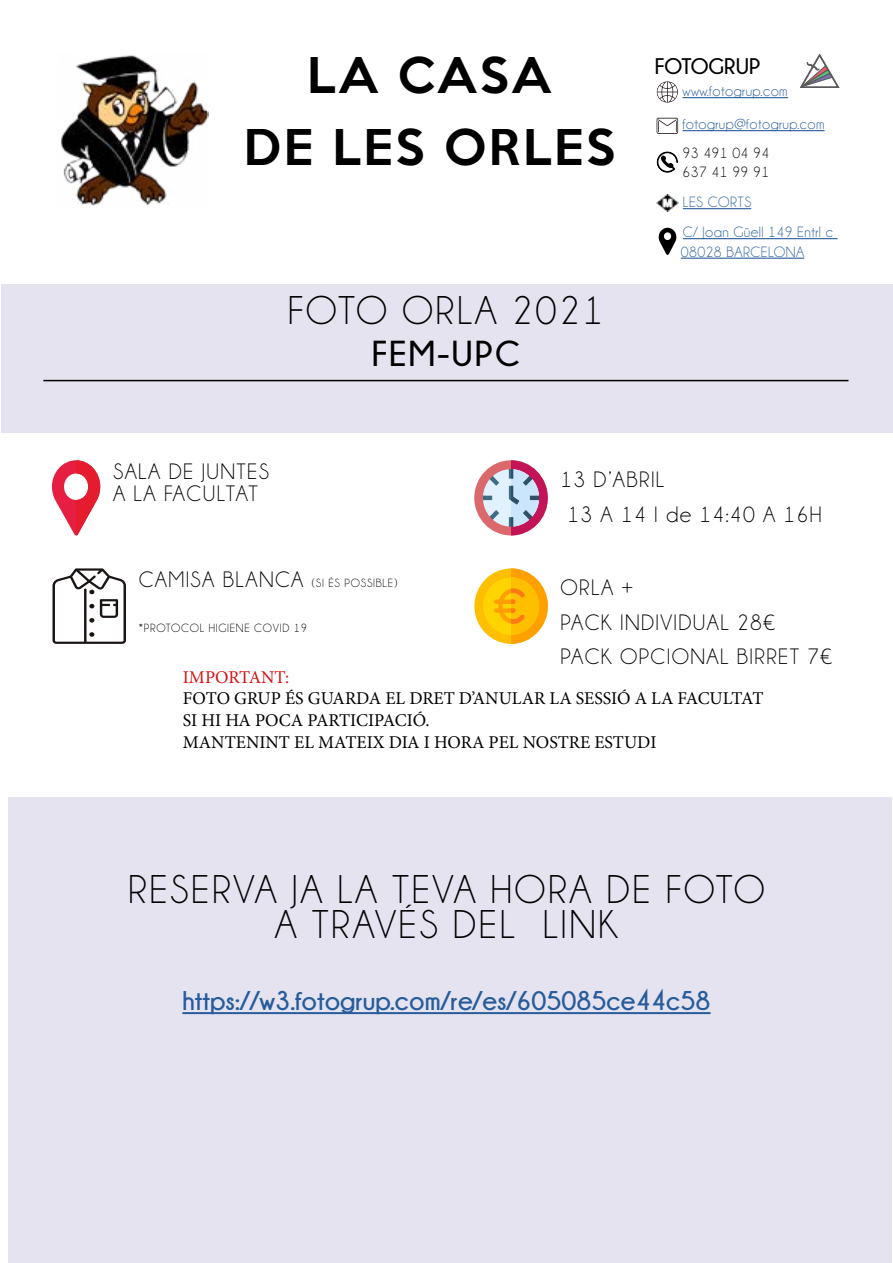
<style>
.page{position:relative;width:893px;height:1263px;background:#fff}
.page>*{position:absolute;margin:0;border:0;box-sizing:border-box;transform-origin:0 0}
.t1{font:500 45px/72px "Keep Calm";letter-spacing:.06em;color:#000;text-align:center}
.t2{font:40.5px/34.5px "Champagne&Limousines";letter-spacing:.06em;color:#000;text-align:center}
.t3{font:700 36px "Champagne&Limousines";letter-spacing:.06em;color:#000}
.t4{font:700 27px "Champagne&Limousines";color:#275b9b}
.t5{font:22.5px/34.5px "Champagne&Limousines";letter-spacing:.06em;color:#000}
.t6{font:700 22.5px "Champagne&Limousines";color:#000}
.t7{font:18px/21.6px "Minion Pro";color:#000}
.t8{font:18px "Minion Pro";color:#d31216}
.t9{font:15px/30px "Champagne&Limousines";letter-spacing:.03em;color:#275b9b}
.t10{font:15px/19.5px "Champagne&Limousines";letter-spacing:.03em;color:#000}
.t11{font:12px "Champagne&Limousines";letter-spacing:.06em;color:#000}
.s1{font-size:22.5px}
</style>
<div class="page">
<div style="left:9px;top:797px;width:883px;height:466px;background:#e4e3ef"></div>
<div style="left:1px;top:285px;width:891px;height:148px;background:#e4e3ef"></div>
<img style="left:61px;top:55px;width:147px;height:151px">
<hr style="left:182px;top:1012px;width:529px;height:2px;background:#275b9b">
<hr style="left:43px;top:380px;width:805px;height:1px;background:#000">
<hr style="left:683px;top:97px;width:105px;height:1px;background:#275b9b">
<hr style="left:683px;top:130px;width:142px;height:1px;background:#275b9b">
<hr style="left:683px;top:208px;width:68px;height:1px;background:#275b9b">
<hr style="left:683px;top:238px;width:155px;height:1px;background:#275b9b">
<hr style="left:681px;top:258px;width:123px;height:1px;background:#275b9b">
<img style="left:657px;top:195px;width:21px;height:16px">
<svg style="left:657px;top:118px;width:21px;height:16px"></svg>
<svg style="left:659px;top:228px;width:17px;height:27px"></svg>
<svg style="left:657px;top:151px;width:21px;height:22px"></svg>
<svg style="left:657px;top:81px;width:21px;height:22px"></svg>
<svg style="left:800px;top:54px;width:39px;height:34px"></svg>
<svg style="left:52px;top:460px;width:48px;height:75px"></svg>
<div style="left:474px;top:460px;width:74px;height:75px;background:#db686b;border-radius:50%"></div>
<svg style="left:483px;top:460px;width:65px;height:75px"></svg>
<div style="left:474px;top:568px;width:74px;height:76px;background:#fdbf00;border-radius:50%"></div>
<div style="left:483px;top:577px;width:56px;height:58px;background:#ffd400;border-radius:50%"></div>
<svg style="left:494px;top:568px;width:54px;height:76px"></svg>
<svg style="left:53px;top:568px;width:73px;height:76px"></svg>
<h1 class="t1" style="left:244px;top:35px;width:373px">LA CASA<br>DE LES ORLES</h1>
<p class="t6" style="left:655px;top:53px;width:107px">FOTOGRUP</p>
<p class="t9" style="left:683px;top:76px;width:107px">www.fotogrup.com</p>
<p class="t9" style="left:683px;top:109px;width:144px">fotogrup@fotogrup.com</p>
<p class="t10" style="left:683px;top:143px;width:88px">93 491 04 94<br>637 41 99 91</p>
<p class="t9" style="left:683px;top:187px;width:152px">LES CORTS<br>C/ Joan Güell 149 Entrl c</p>
<p class="t9" style="left:681px;top:237px;width:125px">08028 BARCELONA</p>
<h2 class="t2" style="left:288px;top:293px;width:317px">FOTO ORLA 2021</h2>
<h3 class="t3" style="left:372px;top:333px;width:150px">FEM-UPC</h3>
<p class="t5" style="left:113px;top:460px;width:158px;line-height:22.5px">SALA DE JUNTES<br>A LA FACULTAT</p>
<p class="t5" style="left:567px;top:463px;width:256px;text-indent:-7px">13 D’ABRIL<br>13 A 14 I de 14:40 A 16H</p>
<p class="t11" style="left:139px;top:577px;width:260px"><span class="s1">CAMISA BLANCA</span> (SI ÉS POSSIBLE)</p>
<p class="t11" style="left:139px;top:622px;width:170px">*PROTOCOL HIGIENE COVID 19</p>
<p class="t8" style="left:183px;top:665px;width:108px">IMPORTANT:</p>
<p class="t7" style="left:183px;top:688px;width:582px">FOTO GRUP ÉS GUARDA EL DRET D’ANULAR LA SESSIÓ A LA FACULTAT<br>SI HI HA POCA PARTICIPACIÓ.<br>MANTENINT EL MATEIX DIA I HORA PEL NOSTRE ESTUDI</p>
<p class="t5" style="left:561px;top:571px;width:273px">ORLA +<br>PACK INDIVIDUAL 28€<br>PACK OPCIONAL BIRRET 7€</p>
<h2 class="t2" style="left:128px;top:873px;width:638px">RESERVA JA LA TEVA HORA DE FOTO<br>A TRAVÉS DEL LINK</h2>
<h3 class="t4" style="left:182px;top:986px;width:530px">https://w3.fotogrup.com/re/es/605085ce44c58</h3>
</div>
